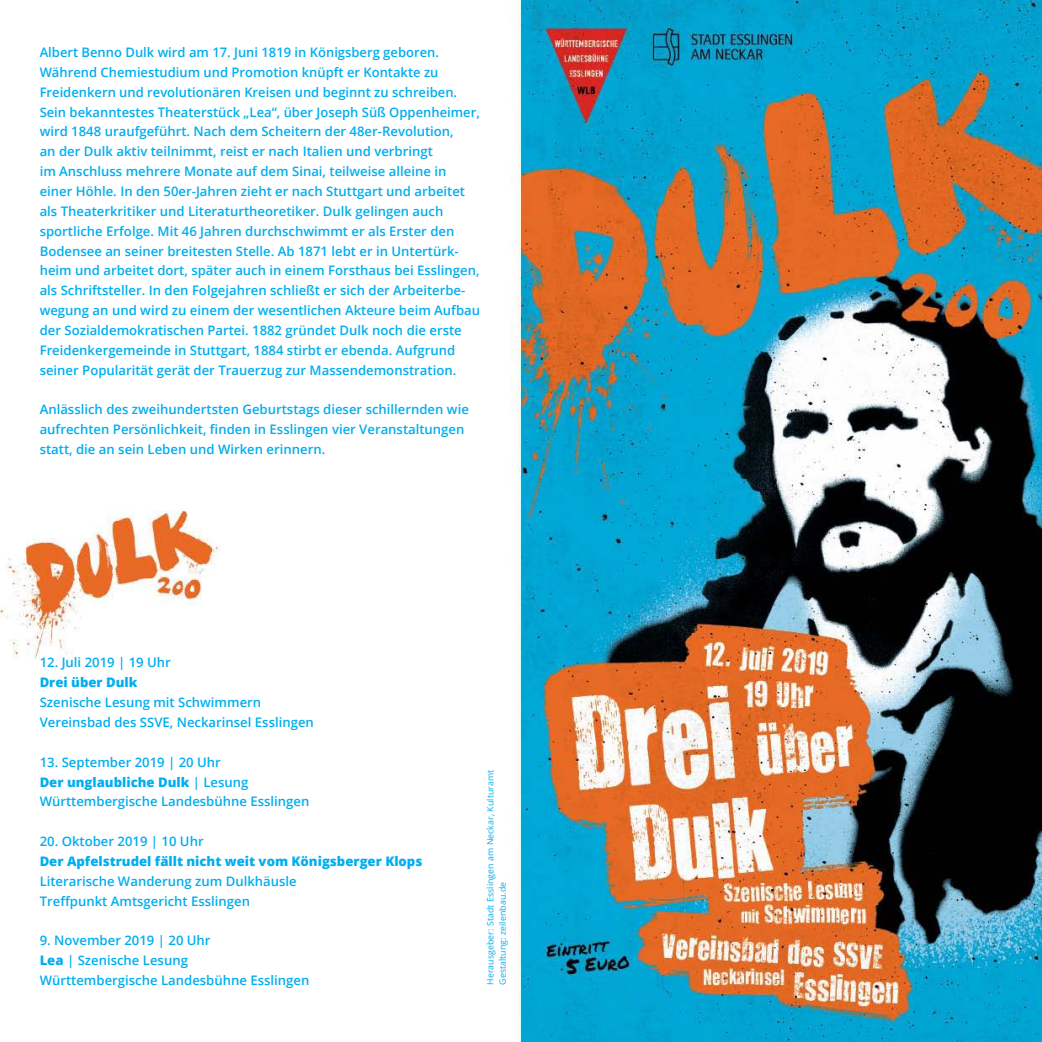
<style>
.page{position:relative;width:1042px;height:1042px;background:#fff}
.page>*{position:absolute;margin:0;border:0;box-sizing:border-box;transform-origin:0 0}
.t1{font:600 13.12px/19.8px "Open Sans";color:#00aeef}
.t2{font:800 13.12px "Open Sans";color:#00aeef}
.t3{font:8.75px/12.2px "Open Sans";letter-spacing:.01em;color:#00aeef}
.s1{font-weight:800}
</style>
<div class="page">
<img style="left:0;top:0;width:1042px;height:1042px">
<p class="t1" style="left:40px;top:42px;width:442px">Albert Benno Dulk wird am 17. Juni 1819 in Königsberg geboren.<br>Während Chemiestudium und Promotion knüpft er Kontakte zu Freidenkern und revolutionären Kreisen und beginnt zu schreiben.<br>Sein bekanntestes Theaterstück „Lea“, über Joseph Süß Oppenheimer, wird 1848 uraufgeführt. Nach dem Scheitern der 48er-Revolution,<br>an der Dulk aktiv teilnimmt, reist er nach Italien und verbringt<br>im Anschluss mehrere Monate auf dem Sinai, teilweise alleine in einer Höhle. In den 50er-Jahren zieht er nach Stuttgart und arbeitet als Theaterkritiker und Literaturtheoretiker. Dulk gelingen auch sportliche Erfolge. Mit 46 Jahren durchschwimmt er als Erster den Bodensee an seiner breitesten Stelle. Ab 1871 lebt er in Untertürk&shy;heim und arbeitet dort, später auch in einem Forsthaus bei Esslingen, als Schriftsteller. In den Folgejahren schließt er sich der Arbeiterbe&shy;wegung an und wird zu einem der wesentlichen Akteure beim Aufbau der Sozialdemokratischen Partei. 1882 gründet Dulk noch die erste Freidenkergemeinde in Stuttgart, 1884 stirbt er ebenda. Aufgrund seiner Popularität gerät der Trauerzug zur Massendemonstration.</p>
<p class="t1" style="left:40px;top:399px;width:431px">Anlässlich des zweihundertsten Geburtstags dieser schillernden wie aufrechten Persönlichkeit, finden in Esslingen vier Veranstaltungen statt, die an sein Leben und Wirken erinnern.</p>
<p class="t1" style="left:40px;top:652px;width:133px">12. Juli 2019 | 19 Uhr</p>
<p class="t2" style="left:40px;top:672px;width:99px">Drei über Dulk</p>
<p class="t1" style="left:40px;top:692px;width:276px">Szenische Lesung mit Schwimmern<br>Vereinsbad des SSVE, Neckarinsel Esslingen</p>
<p class="t1" style="left:40px;top:752px;width:271px">13. September 2019 | 20 Uhr<br><span class="s1">Der unglaubliche Dulk</span> | Lesung<br>Württembergische Landesbühne Esslingen</p>
<p class="t1" style="left:40px;top:831px;width:165px">20. Oktober 2019 | 10 Uhr</p>
<p class="t2" style="left:40px;top:851px;width:384px">Der Apfelstrudel fällt nicht weit vom Königsberger Klops</p>
<p class="t1" style="left:40px;top:871px;width:259px">Literarische Wanderung zum Dulkhäusle<br>Treffpunkt Amtsgericht Esslingen</p>
<p class="t1" style="left:40px;top:930px;width:271px">9. November 2019 | 20 Uhr<br><span class="s1">Lea</span> | Szenische Lesung<br>Württembergische Landesbühne Esslingen</p>
<p class="t3" style="left:484px;top:985px;width:217px;rotate:-90deg">Herausgeber: Stadt Esslingen am Neckar, Kulturamt<br>Gestaltung: zeilenbau.de</p>
</div>
